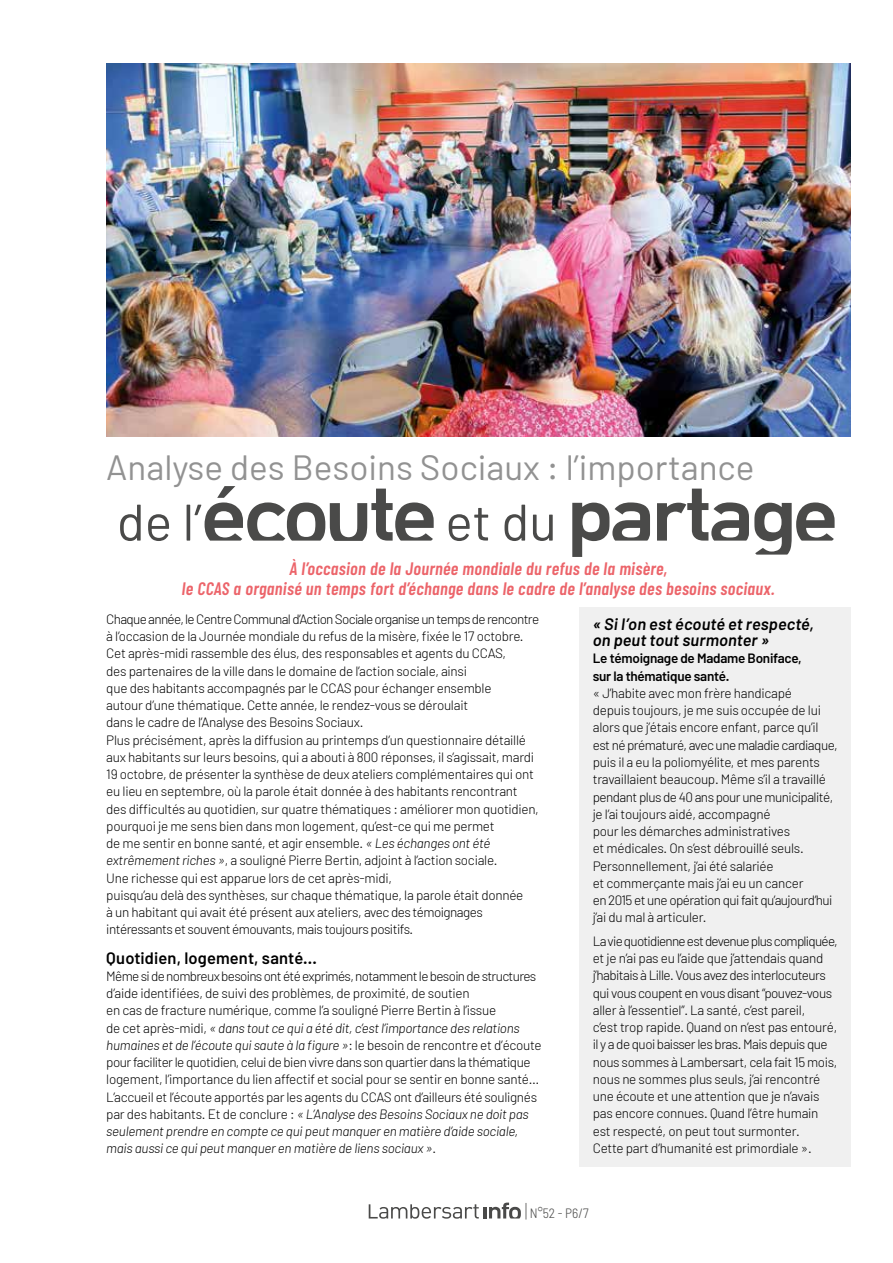
<style>
.page{position:relative;width:893px;height:1263px;background:#fff}
.page>*{position:absolute;margin:0;border:0;box-sizing:border-box;transform-origin:0 0}
.t1{font:700 80.55px "DINCUT";letter-spacing:-.035em;color:#4a4a49}
.t2{font:35.1px "Barlow";color:#929292}
.t3{font:italic 600 18px/19.5px "Barlow Condensed";letter-spacing:.02em;color:#ec646a;text-align:center}
.t4{font:italic 600 16.5px/16.5px "Barlow";letter-spacing:.005em;color:#000}
.t5{font:600 16.5px "Barlow";letter-spacing:.005em;color:#000}
.t6{font:300 13.5px/17.2px "Barlow";letter-spacing:-.02em;color:#000}
.t7{font:600 13.5px/17.2px "Barlow";letter-spacing:-.02em;color:#000}
.t8{font:300 semi-condensed 13.5px "Barlow";color:#4a4a49}
.s1{font-family:"Barlow";font-weight:400;font-size:51.3px}
.s2{font-style:italic}
.s3{font-size:19.5px}
</style>
<div class="page">
<img style="left:106px;top:64px;width:744px;height:373px">
<div style="left:579px;top:607px;width:271px;height:560px;background:#f0f0f0"></div>
<svg style="left:369px;top:1202px;width:152px;height:17px"></svg>
<h2 class="t2" style="left:106px;top:446px;width:650px">Analyse des Besoins Sociaux : l’importance</h2>
<h1 class="t1" style="left:117px;top:460px;width:722px"><span class="s1">de l’</span>écoute <span class="s1">et du</span> partage</h1>
<h3 class="t3" style="left:182px;top:558px;width:594px">À l’occasion de la Journée mondiale du refus de la misère,<br>le CCAS a organisé un temps fort d’échange dans le cadre de l’analyse des besoins sociaux.</h3>
<p class="t4" style="left:593px;top:615px;width:223px">« Si l’on est écouté et respecté, on peut tout surmonter »</p>
<p class="t7" style="left:593px;top:650px;width:211px">Le témoignage de Madame Boniface, sur la thématique santé.</p>
<p class="t6" style="left:593px;top:684px;width:246px">« J’habite avec mon frère handicapé<br>depuis toujours, je me suis occupée de lui alors que j’étais encore enfant, parce qu’il est né prématuré, avec une maladie cardiaque, puis il a eu la poliomyélite, et mes parents travaillaient beaucoup. Même s’il a travaillé pendant plus de 40 ans pour une municipalité, je l’ai toujours aidé, accompagné<br>pour les démarches administratives<br>et médicales. On s’est débrouillé seuls.<br>Personnellement, j’ai été salariée<br>et commerçante mais j’ai eu un cancer<br>en 2015 et une opération qui fait qu’aujourd’hui j’ai du mal à articuler.</p>
<p class="t6" style="left:593px;top:932px;width:246px">La vie quotidienne est devenue plus compliquée, et je n’ai pas eu l’aide que j’attendais quand j’habitais à Lille. Vous avez des interlocuteurs qui vous coupent en vous disant “pouvez-vous aller à l’essentiel”. La santé, c’est pareil,<br>c’est trop rapide. Quand on n’est pas entouré, il y a de quoi baisser les bras. Mais depuis que nous sommes à Lambersart, cela fait 15 mois, nous ne sommes plus seuls, j’ai rencontré une écoute et une attention que je n’avais pas encore connues. Quand l’être humain est respecté, on peut tout surmonter.<br>Cette part d’humanité est primordiale ».</p>
<p class="t6" style="left:106px;top:610px;width:434px">Chaque année, le Centre Communal d’Action Sociale organise un temps de rencontre à l’occasion de la Journée mondiale du refus de la misère, fixée le 17 octobre.<br>Cet après-midi rassemble des élus, des responsables et agents du CCAS,<br>des partenaires de la ville dans le domaine de l’action sociale, ainsi<br>que des habitants accompagnés par le CCAS pour échanger ensemble<br>autour d’une thématique. Cette année, le rendez-vous se déroulait<br>dans le cadre de l’Analyse des Besoins Sociaux.<br>Plus précisément, après la diffusion au printemps d’un questionnaire détaillé aux habitants sur leurs besoins, qui a abouti à 800 réponses, il s’agissait, mardi 19 octobre, de présenter la synthèse de deux ateliers complémentaires qui ont eu lieu en septembre, où la parole était donnée à des habitants rencontrant des difficultés au quotidien, sur quatre thématiques : améliorer mon quotidien, pourquoi je me sens bien dans mon logement, qu’est-ce qui me permet<br>de me sentir en bonne santé, et agir ensemble. <span class="s2">« Les échanges ont été extrêmement riches »</span>, a souligné Pierre Bertin, adjoint à l’action sociale.<br>Une richesse qui est apparue lors de cet après-midi,<br>puisqu’au delà des synthèses, sur chaque thématique, la parole était donnée<br>à un habitant qui avait été présent aux ateliers, avec des témoignages intéressants et souvent émouvants, mais toujours positifs.</p>
<p class="t5" style="left:106px;top:947px;width:212px">Quotidien, logement, santé...</p>
<p class="t6" style="left:106px;top:967px;width:437px">Même si de nombreux besoins ont été exprimés, notamment le besoin de structures d’aide identifiées, de suivi des problèmes, de proximité, de soutien<br>en cas de fracture numérique, comme l’a souligné Pierre Bertin à l’issue<br>de cet après-midi, <span class="s2">« dans tout ce qui a été dit, c’est l’importance des relations humaines et de l’écoute qui saute à la figure »</span>: le besoin de rencontre et d’écoute pour faciliter le quotidien, celui de bien vivre dans son quartier dans la thématique logement, l’importance du lien affectif et social pour se sentir en bonne santé… L’accueil et l’écoute apportés par les agents du CCAS ont d’ailleurs été soulignés par des habitants. Et de conclure : <span class="s2">« L’Analyse des Besoins Sociaux ne doit pas seulement prendre en compte ce qui peut manquer en matière d’aide sociale, mais aussi ce qui peut manquer en matière de liens sociaux »</span>.</p>
<p class="t8" style="left:525px;top:1203px;width:65px"><span class="s3">|</span> N°52 - P6/7</p>
</div>
